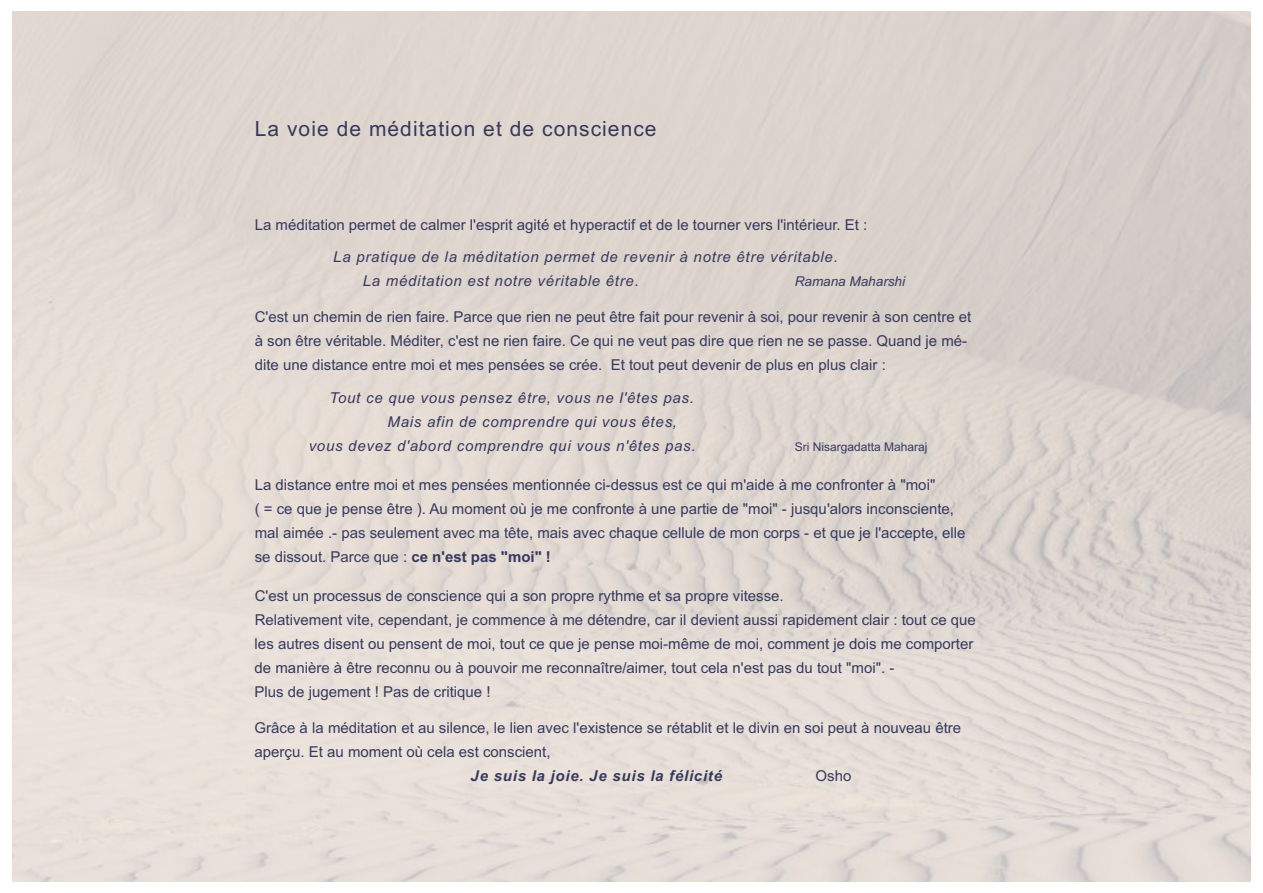
<style>
.page{position:relative;width:1263px;height:893px;background:#fff}
.page>*{position:absolute;margin:0;border:0;box-sizing:border-box;transform-origin:0 0}
.t1{font:21px "Arial";letter-spacing:.05em;color:#36395e}
.t2{font:15px/24px "Arial";color:#36395e}
.t3{font:italic 15px/24px "Arial";letter-spacing:.05em;color:#36395e}
.t4{font:italic 700 15px "Arial";letter-spacing:.05em;color:#36395e}
.t5{font:italic 13.5px "Arial";color:#36395e}
.t6{font:12px "Arial";color:#36395e}
.s1{font-weight:700}
</style>
<div class="page">
<h1 class="t1" style="left:255px;top:117px;width:403px">La voie de méditation et de conscience</h1>
<p class="t2" style="left:255px;top:213px;width:614px">La méditation permet de calmer l'esprit agité et hyperactif et de le tourner vers l'intérieur. Et :</p>
<p class="t3" style="left:363px;top:245px;width:477px;text-indent:-29px">La pratique de la méditation permet de revenir à notre être véritable.<br>La méditation est notre véritable être.</p>
<p class="t5" style="left:795px;top:273px;width:112px">Ramana Maharshi</p>
<p class="t2" style="left:255px;top:305px;width:718px">C'est un chemin de rien faire. Parce que rien ne peut être fait pour revenir à soi, pour revenir à son centre et à son être véritable. Méditer, c'est ne rien faire. Ce qui ne veut pas dire que rien ne se passe. Quand je mé&shy;dite une distance entre moi et mes pensées se crée. Et tout peut devenir de plus en plus clair :</p>
<p class="t3" style="left:330px;top:386px;width:366px">Tout ce que vous pensez être, vous ne l'êtes pas.</p>
<p class="t3" style="left:387px;top:410px;width:291px">Mais afin de comprendre qui vous êtes,</p>
<p class="t3" style="left:309px;top:434px;width:388px">vous devez d'abord comprendre qui vous n'êtes pas.</p>
<p class="t6" style="left:795px;top:440px;width:134px">Sri Nisargadatta Maharaj</p>
<p class="t2" style="left:255px;top:473px;width:712px">La distance entre moi et mes pensées mentionnée ci-dessus est ce qui m'aide à me confronter à "moi"<br>( = ce que je pense être ). Au moment où je me confronte à une partie de "moi" - jusqu'alors inconsciente, mal aimée .- pas seulement avec ma tête, mais avec chaque cellule de mon corps - et que je l'accepte, elle se dissout. Parce que : <span class="s1">ce n'est pas "moi" !</span></p>
<p class="t2" style="left:255px;top:584px;width:723px">C'est un processus de conscience qui a son propre rythme et sa propre vitesse.<br>Relativement vite, cependant, je commence à me détendre, car il devient aussi rapidement clair : tout ce que les autres disent ou pensent de moi, tout ce que je pense moi-même de moi, comment je dois me comporter de manière à être reconnu ou à pouvoir me reconnaître/aimer, tout cela n'est pas du tout "moi". -<br>Plus de jugement ! Pas de critique !</p>
<p class="t2" style="left:255px;top:716px;width:708px">Grâce à la méditation et au silence, le lien avec l'existence se rétablit et le divin en soi peut à nouveau être aperçu. Et au moment où cela est conscient,</p>
<p class="t4" style="left:471px;top:767px;width:253px">Je suis la joie. Je suis la félicité</p>
<p class="t2" style="left:815px;top:764px;width:37px">Osho</p>
</div>
